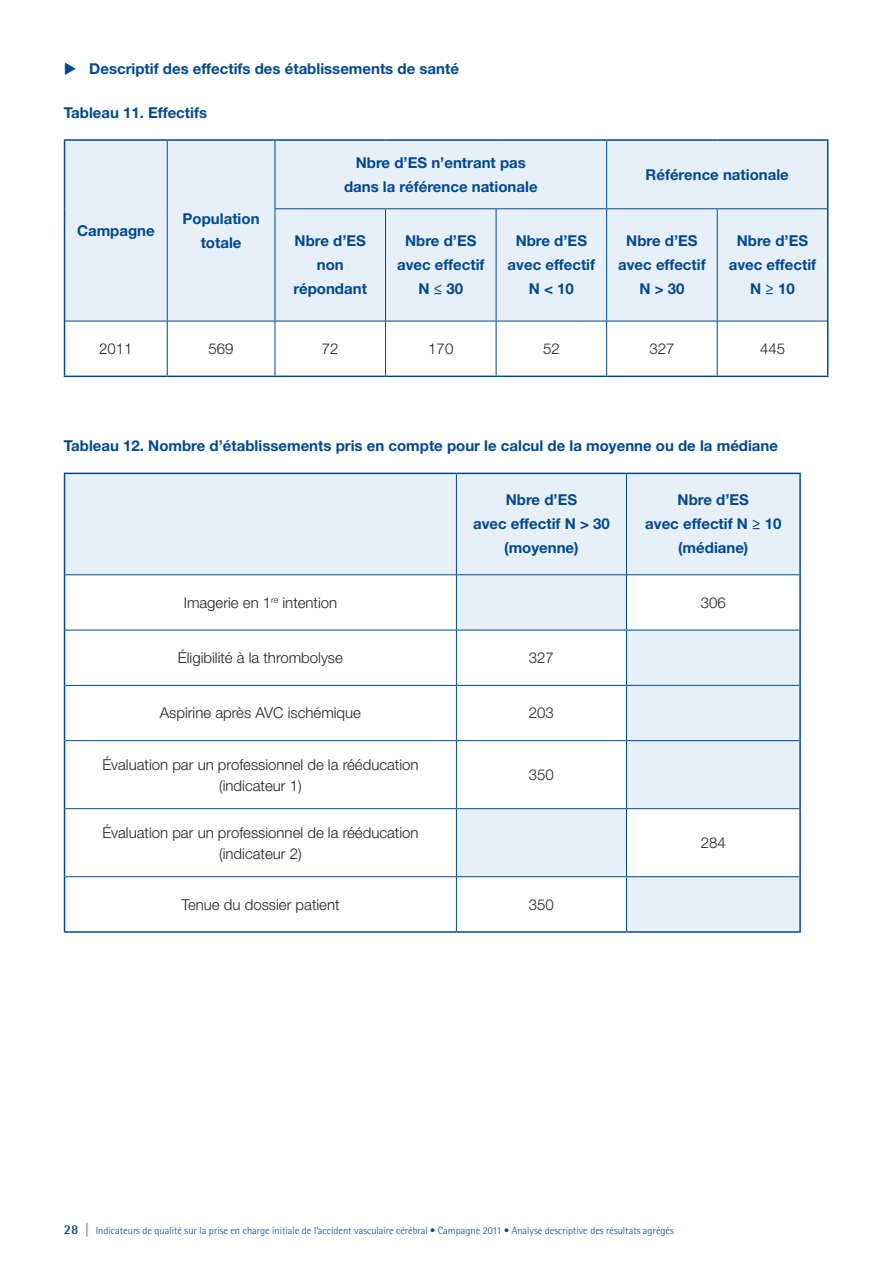
<style>
.page{position:relative;width:893px;height:1263px;background:#fff}
.page>*{position:absolute;margin:0;border:0;box-sizing:border-box;transform-origin:0 0}
.t1{font:700 15px/24px "Helvetica Neue LT Std";color:#014990;text-align:center}
.t2{font:300 15px/21px "Helvetica Neue LT Std";color:#231f20;text-align:center}
.t3{font:300 10.5px "Rotis Semi Sans Std";color:#014990}
.s1{font-weight:700;font-size:13.5px}
.s2{font-size:13.5px}
</style>
<div class="page">
<div style="left:65px;top:141px;width:762px;height:180px;background:#e7f0f9"></div>
<svg style="left:65px;top:322px;width:762px;height:54px"></svg>
<hr style="left:385px;top:209px;width:1px;height:112px;background:#014990">
<hr style="left:167px;top:321px;width:1px;height:55px;background:#014990">
<hr style="left:275px;top:321px;width:1px;height:55px;background:#014990">
<hr style="left:385px;top:321px;width:1px;height:55px;background:#014990">
<hr style="left:496px;top:321px;width:1px;height:55px;background:#014990">
<hr style="left:606px;top:321px;width:1px;height:55px;background:#014990">
<hr style="left:717px;top:321px;width:1px;height:55px;background:#014990">
<hr style="left:64px;top:321px;width:1px;height:55px;background:#014990">
<hr style="left:827px;top:321px;width:1px;height:55px;background:#014990">
<hr style="left:64px;top:376px;width:103px;height:1px;background:#014990">
<hr style="left:167px;top:376px;width:108px;height:1px;background:#014990">
<hr style="left:275px;top:376px;width:111px;height:1px;background:#014990">
<hr style="left:386px;top:376px;width:110px;height:1px;background:#014990">
<hr style="left:496px;top:376px;width:111px;height:1px;background:#014990">
<hr style="left:607px;top:376px;width:110px;height:1px;background:#014990">
<hr style="left:717px;top:376px;width:111px;height:1px;background:#014990">
<hr style="left:275px;top:321px;width:111px;height:1px;background:#014990">
<hr style="left:386px;top:321px;width:110px;height:1px;background:#014990">
<hr style="left:496px;top:321px;width:111px;height:1px;background:#014990">
<hr style="left:607px;top:321px;width:110px;height:1px;background:#014990">
<hr style="left:496px;top:209px;width:1px;height:112px;background:#014990">
<hr style="left:606px;top:209px;width:1px;height:112px;background:#014990">
<hr style="left:717px;top:209px;width:1px;height:112px;background:#014990">
<hr style="left:717px;top:321px;width:110px;height:1px;background:#014990">
<hr style="left:827px;top:209px;width:1px;height:112px;background:#014990">
<hr style="left:64px;top:139px;width:103px;height:2px;background:#014990">
<hr style="left:64px;top:141px;width:1px;height:68px;background:#014990">
<hr style="left:64px;top:209px;width:1px;height:112px;background:#014990">
<hr style="left:65px;top:321px;width:102px;height:1px;background:#014990">
<hr style="left:167px;top:139px;width:108px;height:2px;background:#014990">
<hr style="left:607px;top:139px;width:110px;height:2px;background:#014990">
<hr style="left:717px;top:139px;width:111px;height:2px;background:#014990">
<hr style="left:827px;top:141px;width:1px;height:68px;background:#014990">
<hr style="left:167px;top:141px;width:1px;height:68px;background:#014990">
<hr style="left:167px;top:209px;width:1px;height:112px;background:#014990">
<hr style="left:275px;top:209px;width:1px;height:112px;background:#014990">
<hr style="left:607px;top:208px;width:110px;height:1px;background:#014990">
<hr style="left:717px;top:208px;width:110px;height:1px;background:#014990">
<hr style="left:167px;top:321px;width:108px;height:1px;background:#014990">
<hr style="left:275px;top:139px;width:111px;height:2px;background:#014990">
<hr style="left:386px;top:139px;width:110px;height:2px;background:#014990">
<hr style="left:496px;top:139px;width:111px;height:2px;background:#014990">
<hr style="left:275px;top:141px;width:1px;height:67px;background:#014990">
<hr style="left:606px;top:141px;width:1px;height:67px;background:#014990">
<hr style="left:275px;top:208px;width:111px;height:1px;background:#014990">
<hr style="left:386px;top:208px;width:110px;height:1px;background:#014990">
<hr style="left:496px;top:208px;width:111px;height:1px;background:#014990">
<div style="left:65px;top:474px;width:734px;height:100px;background:#e7f0f9"></div>
<svg style="left:65px;top:575px;width:734px;height:356px"></svg>
<hr style="left:64px;top:575px;width:1px;height:55px;background:#014990">
<hr style="left:799px;top:575px;width:2px;height:55px;background:#014990">
<hr style="left:64px;top:630px;width:1px;height:55px;background:#014990">
<hr style="left:799px;top:630px;width:2px;height:55px;background:#014990">
<hr style="left:64px;top:685px;width:1px;height:56px;background:#014990">
<hr style="left:799px;top:685px;width:2px;height:56px;background:#014990">
<hr style="left:64px;top:741px;width:1px;height:68px;background:#014990">
<hr style="left:799px;top:741px;width:2px;height:68px;background:#014990">
<hr style="left:64px;top:809px;width:1px;height:68px;background:#014990">
<hr style="left:799px;top:809px;width:2px;height:68px;background:#014990">
<hr style="left:64px;top:877px;width:1px;height:54px;background:#014990">
<hr style="left:799px;top:877px;width:2px;height:54px;background:#014990">
<hr style="left:64px;top:931px;width:392px;height:2px;background:#014990">
<hr style="left:456px;top:931px;width:170px;height:2px;background:#014990">
<hr style="left:626px;top:931px;width:175px;height:2px;background:#014990">
<hr style="left:456px;top:575px;width:1px;height:55px;background:#014990">
<hr style="left:626px;top:575px;width:1px;height:55px;background:#014990">
<hr style="left:456px;top:630px;width:1px;height:55px;background:#014990">
<hr style="left:626px;top:630px;width:1px;height:55px;background:#014990">
<hr style="left:456px;top:686px;width:1px;height:54px;background:#014990">
<hr style="left:626px;top:686px;width:1px;height:54px;background:#014990">
<hr style="left:456px;top:741px;width:1px;height:67px;background:#014990">
<hr style="left:626px;top:741px;width:1px;height:67px;background:#014990">
<hr style="left:456px;top:809px;width:1px;height:67px;background:#014990">
<hr style="left:626px;top:809px;width:1px;height:67px;background:#014990">
<hr style="left:456px;top:877px;width:1px;height:54px;background:#014990">
<hr style="left:626px;top:877px;width:1px;height:54px;background:#014990">
<hr style="left:626px;top:574px;width:173px;height:1px;background:#014990">
<hr style="left:626px;top:630px;width:173px;height:1px;background:#014990">
<hr style="left:626px;top:685px;width:173px;height:1px;background:#014990">
<hr style="left:626px;top:740px;width:173px;height:1px;background:#014990">
<hr style="left:626px;top:808px;width:173px;height:1px;background:#014990">
<hr style="left:626px;top:876px;width:173px;height:1px;background:#014990">
<hr style="left:64px;top:473px;width:392px;height:1px;background:#014990">
<hr style="left:64px;top:474px;width:1px;height:101px;background:#014990">
<hr style="left:626px;top:474px;width:1px;height:100px;background:#014990">
<hr style="left:65px;top:574px;width:391px;height:1px;background:#014990">
<hr style="left:65px;top:630px;width:391px;height:1px;background:#014990">
<hr style="left:65px;top:685px;width:391px;height:1px;background:#014990">
<hr style="left:65px;top:740px;width:391px;height:1px;background:#014990">
<hr style="left:65px;top:808px;width:391px;height:1px;background:#014990">
<hr style="left:65px;top:876px;width:391px;height:1px;background:#014990">
<hr style="left:456px;top:473px;width:170px;height:1px;background:#014990">
<hr style="left:626px;top:473px;width:175px;height:1px;background:#014990">
<hr style="left:799px;top:474px;width:2px;height:101px;background:#014990">
<hr style="left:456px;top:474px;width:1px;height:100px;background:#014990">
<hr style="left:456px;top:574px;width:170px;height:1px;background:#014990">
<hr style="left:456px;top:630px;width:170px;height:1px;background:#014990">
<hr style="left:456px;top:685px;width:170px;height:1px;background:#014990">
<hr style="left:456px;top:740px;width:170px;height:1px;background:#014990">
<hr style="left:456px;top:808px;width:170px;height:1px;background:#014990">
<hr style="left:456px;top:876px;width:170px;height:1px;background:#014990">
<p class="t1" style="left:89px;top:57px;width:371px">Descriptif des effectifs des établissements de santé</p>
<p class="t1" style="left:64px;top:100px;width:145px">Tableau 11. Effectifs</p>
<p class="t1" style="left:344px;top:150px;width:195px">Nbre d’ES n’entrant pas dans la référence nationale</p>
<p class="t1" style="left:646px;top:162px;width:145px">Référence nationale</p>
<p class="t1" style="left:77px;top:218px;width:79px">Campagne</p>
<p class="t1" style="left:183px;top:206px;width:78px">Population totale</p>
<p class="t1" style="left:294px;top:229px;width:75px">Nbre d’ES non répondant</p>
<p class="t1" style="left:397px;top:229px;width:89px">Nbre d’ES avec effectif<br>N ≤ 30</p>
<p class="t1" style="left:508px;top:229px;width:89px">Nbre d’ES avec effectif<br>N &lt; 10</p>
<p class="t1" style="left:618px;top:229px;width:89px">Nbre d’ES avec effectif<br>N &gt; 30</p>
<p class="t1" style="left:729px;top:229px;width:89px">Nbre d’ES avec effectif<br>N ≥ 10</p>
<p class="t2" style="left:99px;top:338px;width:35px">2011</p>
<p class="t2" style="left:209px;top:338px;width:27px">569</p>
<p class="t2" style="left:322px;top:338px;width:18px">72</p>
<p class="t2" style="left:428px;top:338px;width:27px">170</p>
<p class="t2" style="left:543px;top:338px;width:18px">52</p>
<p class="t2" style="left:649px;top:338px;width:27px">327</p>
<p class="t2" style="left:760px;top:338px;width:27px">445</p>
<p class="t1" style="left:64px;top:434px;width:716px">Tableau 12. Nombre d’établissements pris en compte pour le calcul de la moyenne ou de la médiane</p>
<p class="t1" style="left:473px;top:488px;width:138px">Nbre d’ES<br>avec effectif N &gt; 30 (moyenne)</p>
<p class="t1" style="left:645px;top:488px;width:138px">Nbre d’ES<br>avec effectif N ≥ 10 (médiane)</p>
<p class="t2" style="left:184px;top:592px;width:155px">Imagerie en 1<sup>re</sup> intention</p>
<p class="t2" style="left:701px;top:592px;width:27px">306</p>
<p class="t2" style="left:178px;top:647px;width:167px">Éligibilité à la thrombolyse</p>
<p class="t2" style="left:529px;top:647px;width:27px">327</p>
<p class="t2" style="left:160px;top:702px;width:203px">Aspirine après AVC ischémique</p>
<p class="t2" style="left:529px;top:702px;width:27px">203</p>
<p class="t2" style="left:102px;top:753px;width:318px">Évaluation par un professionnel de la rééducation (indicateur 1)</p>
<p class="t2" style="left:529px;top:764px;width:27px">350</p>
<p class="t2" style="left:102px;top:821px;width:318px">Évaluation par un professionnel de la rééducation (indicateur 2)</p>
<p class="t2" style="left:181px;top:893px;width:160px">Tenue du dossier patient</p>
<p class="t2" style="left:529px;top:893px;width:27px">350</p>
<p class="t2" style="left:701px;top:832px;width:27px">284</p>
<p class="t3" style="left:64px;top:1225px;width:611px"><span class="s1">28</span> <span class="s2">|</span> Indicateurs de qualité sur la prise en charge initiale de l’accident vasculaire cérébral • Campagne 2011 • Analyse descriptive des résultats agrégés</p>
</div>
